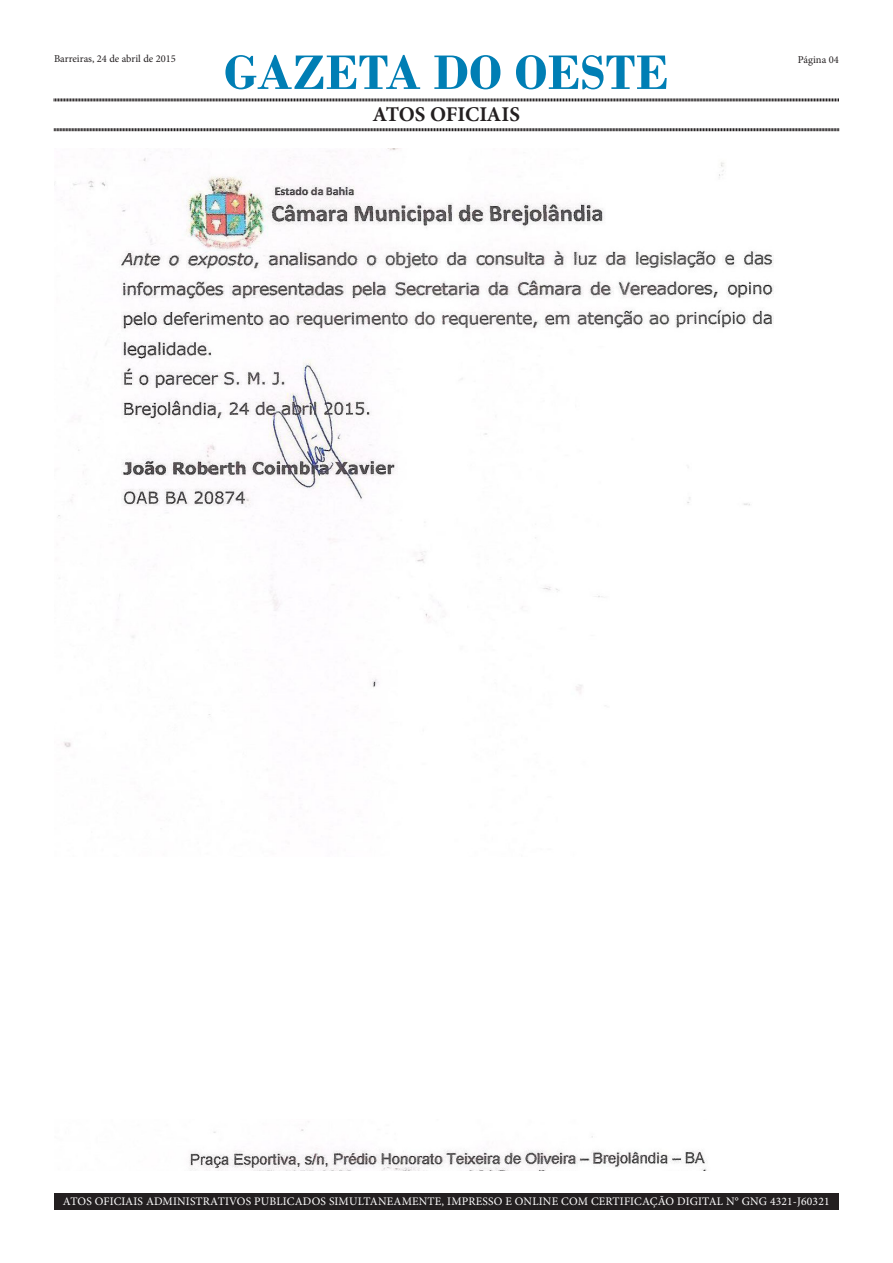
<style>
.page{position:relative;width:893px;height:1263px;background:#fff}
.page>*{position:absolute;margin:0;border:0;box-sizing:border-box;transform-origin:0 0}
.t1{font:700 51px "Bodoni";color:#007eb4}
.t2{font:700 21px "Minion Pro";letter-spacing:-.005em;color:#231f20}
.t3{font:11.55px "Minion Pro";letter-spacing:.015em;color:#fff}
.t4{font:10.5px "Minion Pro";color:#231f20}
</style>
<div class="page">
<svg style="left:54px;top:98px;width:785px;height:4px;background:#908e8e"></svg>
<svg style="left:54px;top:128px;width:785px;height:4px;background:#908e8e"></svg>
<div style="left:54px;top:1194px;width:785px;height:16px;background:#231f20"></div>
<img style="left:54px;top:149px;width:720px;height:598px">
<img style="left:189px;top:1121px;width:518px;height:50px">
<p class="t4" style="left:54px;top:51px;width:123px">Barreiras, 24 de abril de 2015</p>
<p class="t4" style="left:798px;top:52px;width:42px">Página 04</p>
<p class="t1" style="left:224px;top:42px;width:446px">GAZETA DO OESTE</p>
<p class="t2" style="left:373px;top:100px;width:149px">ATOS OFICIAIS</p>
<p class="t3" style="left:63px;top:1193px;width:768px">ATOS OFICIAIS ADMINISTRATIVOS PUBLICADOS SIMULTANEAMENTE, IMPRESSO E ONLINE COM CERTIFICAÇÃO DIGITAL N° GNG 4321-J60321</p>
</div>
